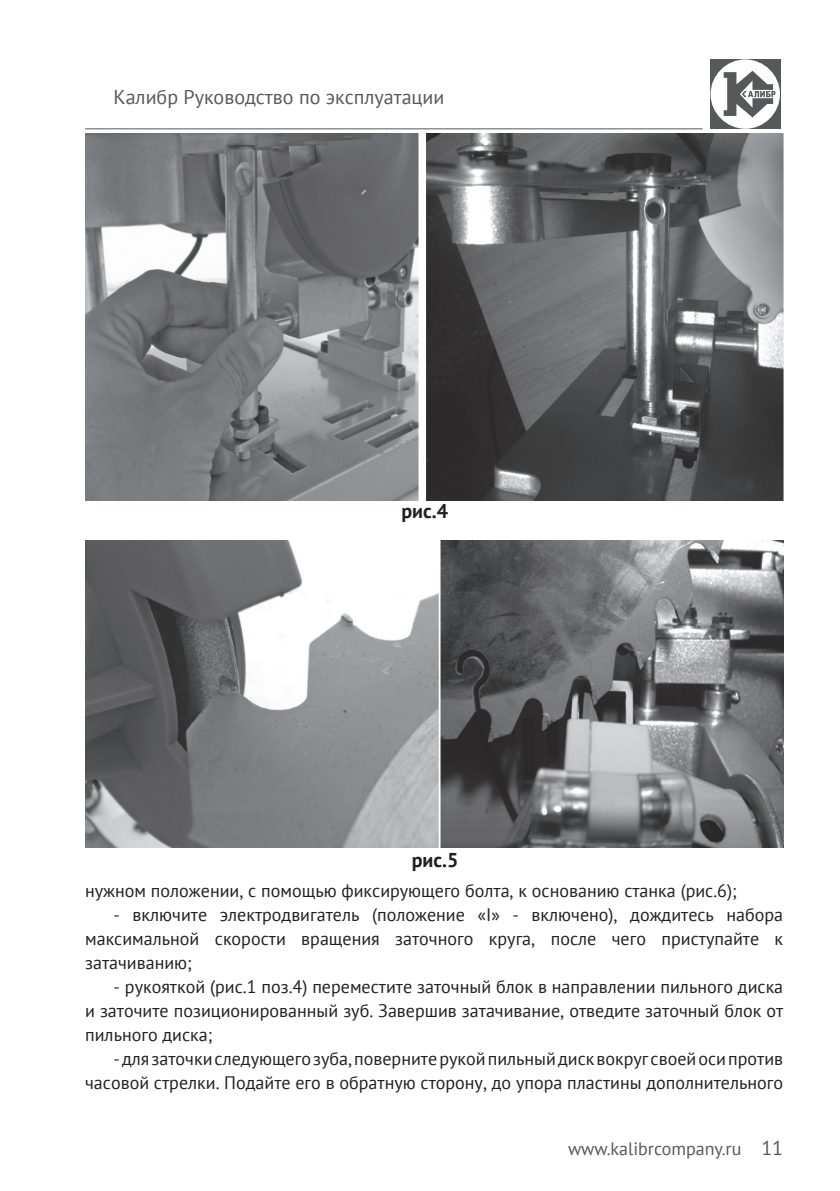
<style>
.page{position:relative;width:840px;height:1191px;background:#fff}
.page>*{position:absolute;margin:0;border:0;box-sizing:border-box;transform-origin:0 0}
.t1{font:20px "PT Sans";color:#57585a}
.t2{font:700 20px "PT Sans";color:#231f20}
.t3{font:18px/24px "PT Sans";color:#231f20;text-align:justify}
.t4{font:18px "PT Sans";color:#57585a}
.s1{font-size:20px}
</style>
<div class="page">
<hr style="left:85px;top:128px;width:617px;height:1px;background:#57585a">
<div style="left:709px;top:59px;width:71px;height:70px;background:#57585a"></div>
<div style="left:710px;top:59px;width:69px;height:70px;background:#fff;border-radius:50%"></div>
<svg style="left:723px;top:71px;width:52px;height:46px"></svg>
<img style="left:85px;top:133px;width:697px;height:368px">
<img style="left:85px;top:540px;width:697px;height:307px">
<p class="t1" style="left:113px;top:85px;width:332px">Калибр Руководство по эксплуатации</p>
<p class="t2" style="left:401px;top:497px;width:48px">рис.4</p>
<p class="t2" style="left:411px;top:847px;width:48px">рис.5</p>
<p class="t3" style="left:85px;top:878px;width:652px">нужном положении, с помощью фиксирующего болта, к основанию станка (рис.6);</p>
<p class="t3" style="left:85px;top:902px;width:699px;text-indent:28px">- включите электродвигатель (положение «I» - включено), дождитесь набора максимальной скорости вращения заточного круга, после чего приступайте к затачиванию;</p>
<p class="t3" style="left:85px;top:974px;width:699px;text-indent:28px">- рукояткой (рис.1 поз.4) переместите заточный блок в направлении пильного диска и заточите позиционированный зуб. Завершив затачивание, отведите заточный блок от пильного диска;</p>
<p class="t3" style="left:85px;top:1046px;width:699px;text-align:right">- для заточки следующего зуба, поверните рукой пильный диск вокруг своей оси против часовой стрелки. Подайте его в обратную сторону, до упора пластины дополнительного</p>
<p class="t4" style="left:567px;top:1137px;width:216px">www.kalibrcompany.ru <span class="s1">11</span></p>
</div>
